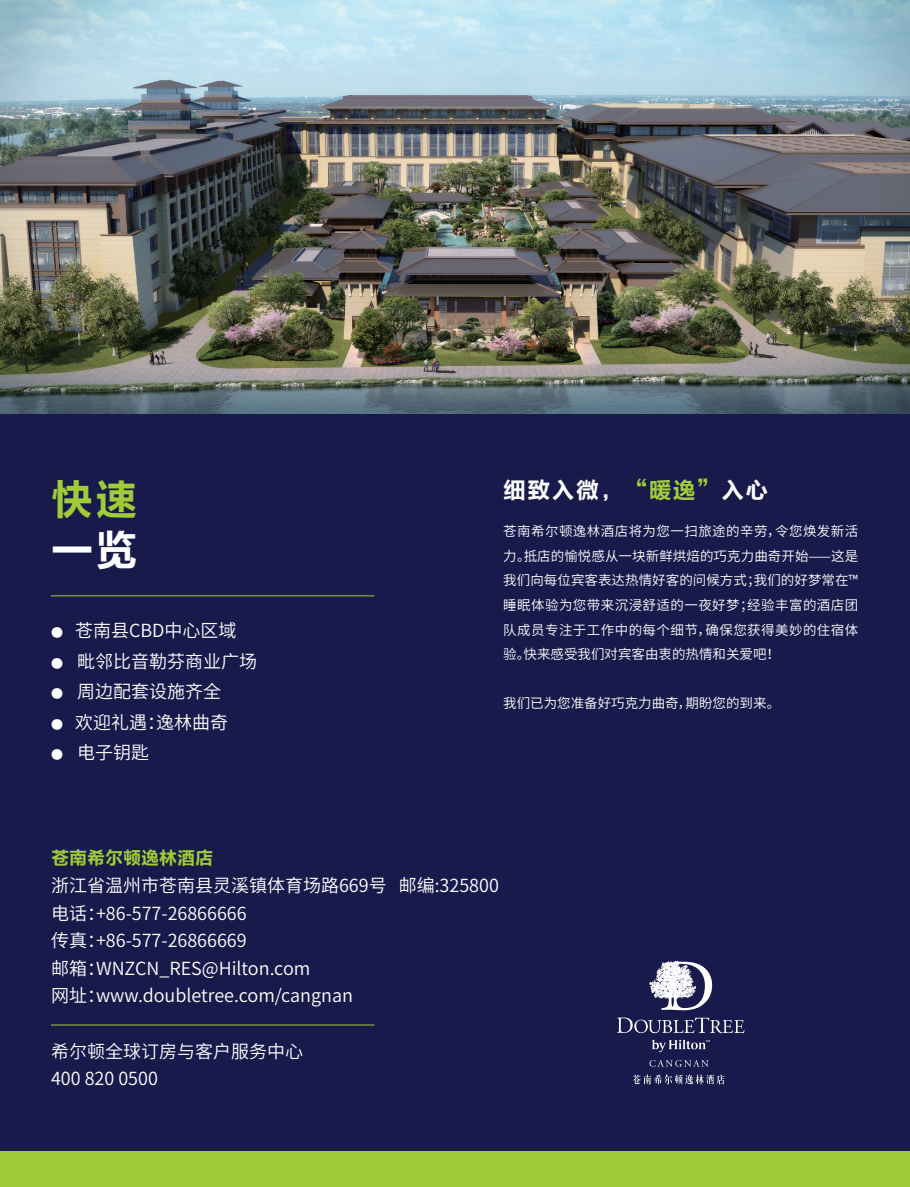
<style>
.page{position:relative;width:910px;height:1187px;background:#fff}
.page>*{position:absolute;margin:0;border:0;box-sizing:border-box;transform-origin:0 0}
.t1{font:42.15px "FZLTCHJW GB1 0";color:#a1cc3a}
.t2{font:42.15px "FZLTCHJW GB1 0";color:#fff}
.t3{font:22.8px "FZLTCHJW GB1 0";letter-spacing:.06em;color:#fff}
.t4{font:18px/27.6px "Source Han Sans CN";color:#fff}
.t5{font:18px "FZLTCHJW GB1 0";color:#a1cc3a}
.t6{font:13.5px/24.6px "Source Han Sans CN";color:#fff;text-align:justify}
.s1{font-size:12px}
.s2{color:#a1cc3a}
</style>
<div class="page">
<div style="left:0;top:0;width:910px;height:1186px;background:#181a4b"></div>
<div style="left:0;top:1151px;width:910px;height:35px;background:#a1cc3a"></div>
<svg style="left:617px;top:1017px;width:128px;height:16px"></svg>
<svg style="left:652px;top:1039px;width:58px;height:13px"></svg>
<svg style="left:649px;top:1060px;width:59px;height:6px"></svg>
<svg style="left:633px;top:1074px;width:92px;height:10px"></svg>
<svg style="left:649px;top:960px;width:63px;height:50px"></svg>
<hr style="left:51px;top:595px;width:323px;height:1px;background:#a1cc3a">
<img style="left:0;top:0;width:910px;height:413px">
<hr style="left:51px;top:1024px;width:323px;height:1px;background:#a1cc3a">
<h1 class="t1" style="left:51px;top:476px;width:88px">快速</h1>
<h1 class="t2" style="left:51px;top:527px;width:88px">一览</h1>
<p class="t4" style="left:51px;top:617px;width:187px"><span class="s1">●</span> 苍南县CBD中心区域</p>
<p class="t4" style="left:51px;top:647px;width:208px"><span class="s1">●</span> 毗邻比音勒芬商业广场</p>
<p class="t4" style="left:51px;top:678px;width:172px"><span class="s1">●</span> 周边配套设施齐全</p>
<p class="t4" style="left:51px;top:708px;width:179px"><span class="s1">●</span> 欢迎礼遇：逸林曲奇</p>
<p class="t4" style="left:51px;top:739px;width:100px"><span class="s1">●</span> 电子钥匙</p>
<p class="t3" style="left:503px;top:477px;width:267px">细致入微，<span class="s2">“暖逸”</span>入心</p>
<p class="t6" style="left:503px;top:519px;width:357px">苍南希尔顿逸林酒店将为您一扫旅途的辛劳，令您焕发新活力。抵店的愉悦感从一块新鲜烘焙的巧克力曲奇开始⸺这是我们向每位宾客表达热情好客的问候方式；我们的好梦常在™睡眠体验为您带来沉浸舒适的一夜好梦；经验丰富的酒店团队成员专注于工作中的每个细节，确保您获得美妙的住宿体验。快来感受我们对宾客由衷的热情和关爱吧！</p>
<p class="t6" style="left:503px;top:691px;width:278px">我们已为您准备好巧克力曲奇，期盼您的到来。</p>
<p class="t5" style="left:51px;top:848px;width:163px">苍南希尔顿逸林酒店</p>
<p class="t4" style="left:51px;top:871px;width:449px">浙江省温州市苍南县灵溪镇体育场路669号 邮编:325800电话：+86-577-26866666<br>传真：+86-577-26866669<br>邮箱：WNZCN_RES@Hilton.com<br>网址：www.doubletree.com/cangnan</p>
<p class="t4" style="left:51px;top:1037px;width:253px">希尔顿全球订房与客户服务中心<br>400 820 0500</p>
</div>
